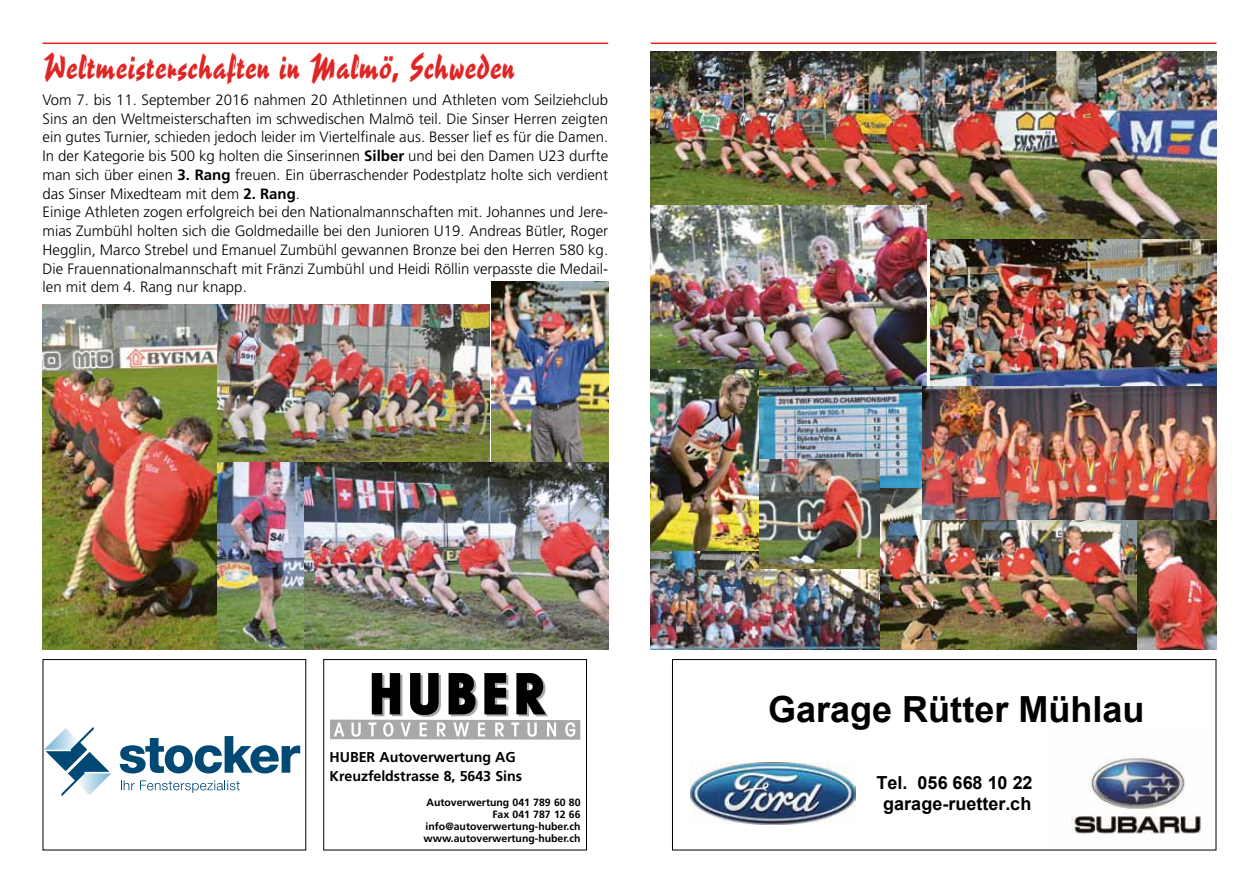
<style>
.page{position:relative;width:1259px;height:893px;background:#fff}
.page>*{position:absolute;margin:0;border:0;box-sizing:border-box;transform-origin:0 0}
.t1{font:700 36px "Arial";color:#000}
.t2{font:33px "Reporter Two";letter-spacing:.02em;color:#df2625}
.t3{font:700 18px/20.7px "Arial";color:#000;text-align:center}
.t4{font:300 15px/18.8px "Frutiger";color:#000}
.t5{font:700 14.25px/18.5px "Frutiger";letter-spacing:-.005em;color:#000}
.t6{font:700 10.5px/12px "Frutiger";color:#000;text-align:right}
.s1{font-weight:700}
</style>
<div class="page">
<img style="left:880px;top:488px;width:257px;height:161px">
<hr style="left:651px;top:43px;width:565px;height:1px;background:#df2625">
<hr style="left:43px;top:43px;width:565px;height:1px;background:#df2625">
<svg style="left:42px;top:42px;width:359px;height:2px"></svg>
<svg style="left:407px;top:42px;width:110px;height:1px"></svg>
<div style="left:323px;top:659px;width:264px;height:191px;border:1px solid #000"></div>
<svg style="left:120px;top:736px;width:180px;height:37px"></svg>
<svg style="left:45px;top:727px;width:66px;height:69px"></svg>
<svg style="left:121px;top:780px;width:119px;height:13px"></svg>
<img style="left:1071px;top:756px;width:131px;height:78px">
<img style="left:690px;top:762px;width:165px;height:63px">
<div style="left:672px;top:659px;width:544px;height:191px;border:1px solid #000"></div>
<svg style="left:330px;top:673px;width:250px;height:67px"></svg>
<img style="left:43px;top:304px;width:175px;height:345px">
<img style="left:930px;top:238px;width:286px;height:149px">
<img style="left:492px;top:282px;width:116px;height:180px">
<img style="left:651px;top:51px;width:565px;height:187px">
<img style="left:651px;top:206px;width:276px;height:181px">
<img style="left:758px;top:387px;width:165px;height:101px">
<img style="left:218px;top:304px;width:271px;height:158px">
<img style="left:651px;top:550px;width:228px;height:99px">
<img style="left:760px;top:459px;width:119px;height:109px">
<img style="left:1137px;top:519px;width:79px;height:130px">
<img style="left:923px;top:387px;width:293px;height:132px">
<img style="left:651px;top:370px;width:107px;height:180px">
<img style="left:303px;top:462px;width:305px;height:187px">
<img style="left:218px;top:462px;width:85px;height:187px">
<h2 class="t2" style="left:43px;top:46px;width:474px">Weltmeisterschaften in Malmö, Schweden</h2>
<p class="t4" style="left:43px;top:90px;width:567px">Vom 7. bis 11. September 2016 nahmen 20 Athletinnen und Athleten vom Seilziehclub Sins an den Weltmeisterschaften im schwedischen Malmö teil. Die Sinser Herren zeigten ein gutes Turnier, schieden jedoch leider im Viertelfinale aus. Besser lief es für die Damen.<br>In der Kategorie bis 500 kg holten die Sinserinnen <span class="s1">Silber</span> und bei den Damen U23 durfte man sich über einen <span class="s1">3. Rang</span> freuen. Ein überraschender Podestplatz holte sich verdient das Sinser Mixedteam mit dem <span class="s1">2. Rang</span>.<br>Einige Athleten zogen erfolgreich bei den Nationalmannschaften mit. Johannes und Jere&shy;mias Zumbühl holten sich die Goldmedaille bei den Junioren U19. Andreas Bütler, Roger Hegglin, Marco Strebel und Emanuel Zumbühl gewannen Bronze bei den Herren 580 kg.<br>Die Frauennationalmannschaft mit Fränzi Zumbühl und Heidi Röllin verpasste die Medail&shy;len mit dem 4. Rang nur knapp.</p>
<p class="t5" style="left:330px;top:748px;width:194px">HUBER Autoverwertung AG<br>Kreuzfeldstrasse 8, 5643 Sins</p>
<p class="t6" style="left:423px;top:796px;width:159px">Autoverwertung 041 789 60 80<br>Fax 041 787 12 66 info@autoverwertung-huber.ch www.autoverwertung-huber.ch</p>
<h1 class="t1" style="left:768px;top:695px;width:378px">Garage Rütter Mühlau</h1>
<p class="t3" style="left:876px;top:774px;width:158px">Tel. 056 668 10 22 garage-ruetter.ch</p>
</div>
